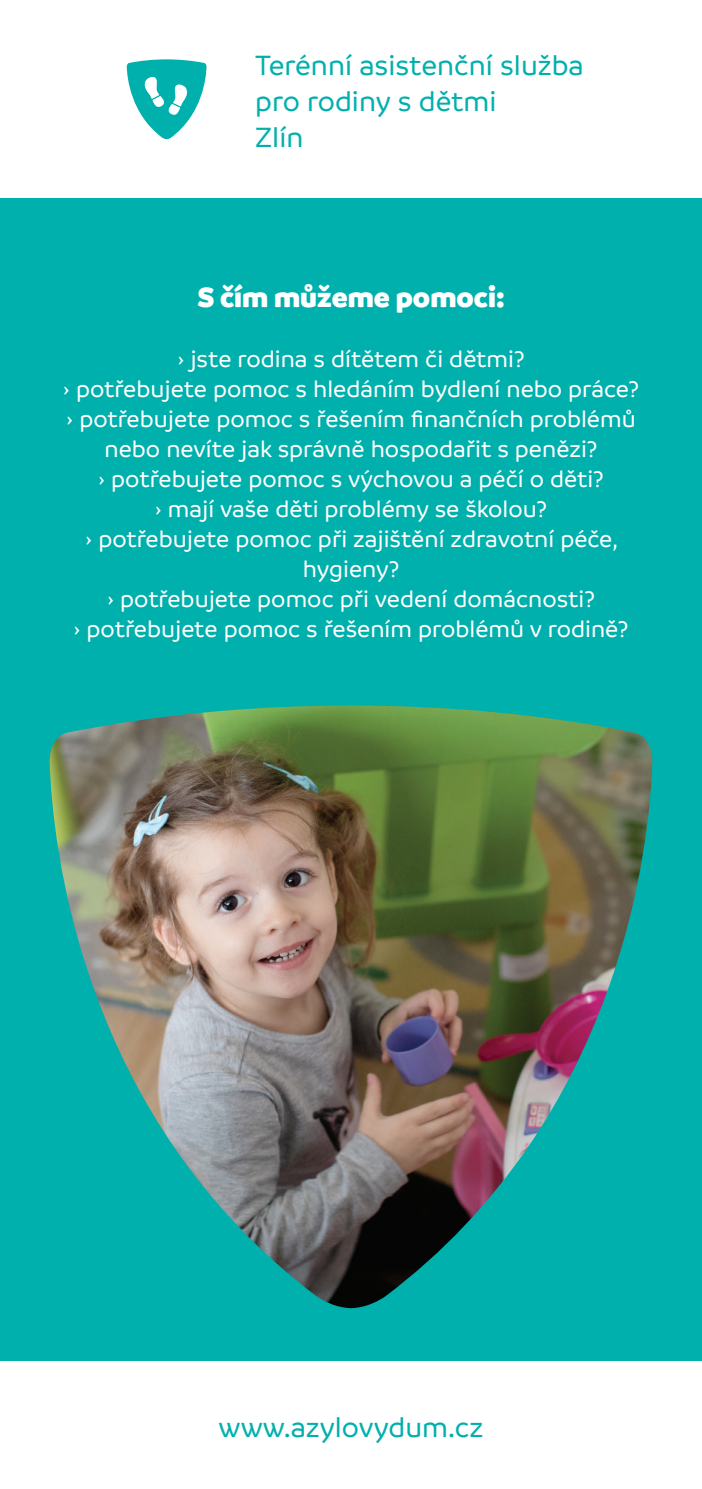
<style>
.page{position:relative;width:702px;height:1489px;background:#fff}
.page>*{position:absolute;margin:0;border:0;box-sizing:border-box;transform-origin:0 0}
.t1{font:500 30px/36px "Branding";color:#00b0ad}
.t2{font:900 30px "Branding";color:#fff}
.t3{font:500 25px/30px "Branding";color:#fff;text-align:center}
</style>
<div class="page">
<div style="left:0;top:198px;width:702px;height:1163px;background:#00b0ad"></div>
<svg style="left:127px;top:59px;width:79px;height:80px"></svg>
<img style="left:50px;top:705px;width:602px;height:602px">
<p class="t1" style="left:255px;top:47px;width:330px">Terénní asistenční služba pro rodiny s dětmi<br>Zlín</p>
<p class="t2" style="left:197px;top:279px;width:309px">S čím můžeme pomoci:</p>
<p class="t3" style="left:63px;top:344px;width:577px">› jste rodina s dítětem či dětmi?<br>› potřebujete pomoc s hledáním bydlení nebo práce? › potřebujete pomoc s řešením finančních problémů nebo nevíte jak správně hospodařit s penězi?<br>› potřebujete pomoc s výchovou a péčí o děti?<br>› mají vaše děti problémy se školou?<br>› potřebujete pomoc při zajištění zdravotní péče, hygieny?<br>› potřebujete pomoc při vedení domácnosti?<br>› potřebujete pomoc s řešením problémů v rodině?</p>
<p class="t1" style="left:218px;top:1408px;width:266px">www.azylovydum.cz</p>
</div>
